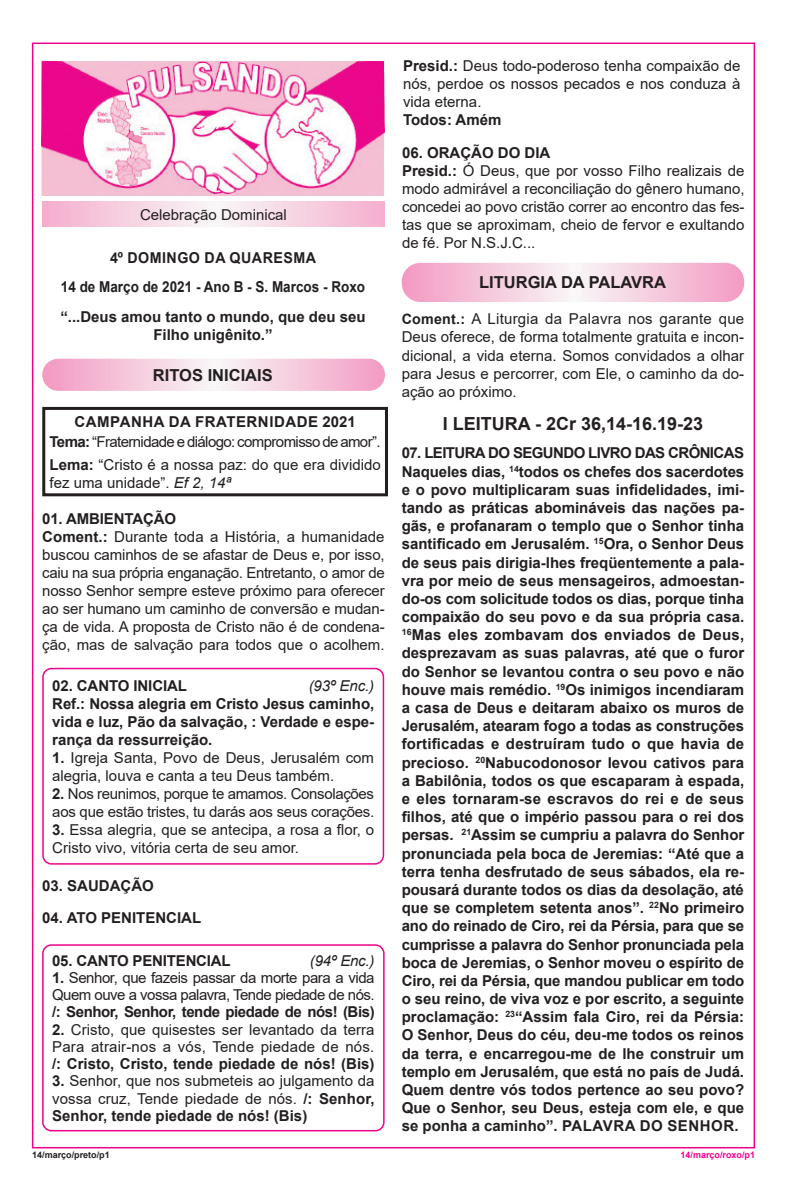
<style>
.page{position:relative;width:787px;height:1191px;background:#fff}
.page>*{position:absolute;margin:0;border:0;box-sizing:border-box;transform-origin:0 0}
.t1{font:700 18px "Arial";color:#231f20}
.t2{font:700 16.5px "Arial";color:#231f20}
.t3{font:700 15px/18.1px "Arial";color:#231f20;text-align:justify}
.t4{font:15px/18px "Arial";color:#231f20;text-align:justify}
.t5{font:15px "Arial";letter-spacing:-.04em;color:#231f20}
.t6{font:700 15px "Arial";letter-spacing:-.04em;color:#231f20}
.t7{font:700 15px "Arial";color:#231f20;scale:.9 1}
.t8{font:700 15px "Arial";letter-spacing:.035em;color:#231f20}
.t9{font:700 15px "Arial";letter-spacing:.035em;color:#231f20;scale:.95 1}
.t10{font:italic 15px "Arial";letter-spacing:-.01em;color:#231f20}
.t11{font:700 9px "Arial";color:#231f20}
.t12{font:700 9px "Arial";color:#ed028c}
.s1{font-weight:700}
.s2{font-style:italic}
.s3{font-weight:700;font-size:14.25px}
</style>
<div class="page">
<svg style="left:402px;top:263px;width:341px;height:38px;background:#f5cadd"></svg>
<div style="left:402px;top:263px;width:342px;height:39px;border:2px solid #fff;border-radius:18px"></div>
<svg style="left:43px;top:359px;width:341px;height:31px;background:#f5c9dc"></svg>
<div style="left:42px;top:359px;width:343px;height:32px;border:2px solid #fff;border-radius:15px"></div>
<div style="left:42px;top:668px;width:342px;height:196px;border:2px solid #ed028c;border-radius:9px"></div>
<svg style="left:42px;top:201px;width:343px;height:26px;background:#f6d2e2"></svg>
<img style="left:41px;top:60px;width:344px;height:136px">
<div style="left:42px;top:944px;width:342px;height:187px;border:2px solid #ed028c;border-radius:9px"></div>
<div style="left:42px;top:407px;width:346px;height:89px;border:3px solid #231f20"></div>
<p class="t4" style="left:140px;top:205px;width:148px">Celebração Dominical</p>
<p class="t9" style="left:110px;top:247px;width:218px">4º DOMINGO DA QUARESMA</p>
<p class="t7" style="left:61px;top:276px;width:339px">14 de Março de 2021 - Ano B - S. Marcos - Roxo</p>
<p class="t3" style="left:60px;top:308px;width:307px;text-align:center">“...Deus amou tanto o mundo, que deu seu<br>Filho unigênito.”</p>
<p class="t2" style="left:153px;top:363px;width:121px">RITOS INICIAIS</p>
<p class="t8" style="left:74px;top:411px;width:283px">CAMPANHA DA FRATERNIDADE 2021</p>
<p class="t5" style="left:50px;top:432px;width:333px"><span class="s1">Tema:</span> “Fraternidade e diálogo: compromisso de amor”.</p>
<p class="t4" style="left:50px;top:455px;width:333px"><span class="s1">Lema:</span> “Cristo é a nossa paz: do que era dividido fez uma unidade”. <span class="s2">Ef 2, 14ª</span></p>
<p class="t3" style="left:42px;top:510px;width:135px">01. AMBIENTAÇÃO</p>
<p class="t4" style="left:42px;top:528px;width:344px"><span class="s1">Coment.:</span> Durante toda a História, a humanidade buscou caminhos de se afastar de Deus e, por isso, caiu na sua própria enganação. Entretanto, o amor de nosso Senhor sempre esteve próximo para oferecer ao ser humano um caminho de conversão e mudan&shy;ça de vida. A proposta de Cristo não é de condena&shy;ção, mas de salvação para todos que o acolhem.</p>
<p class="t3" style="left:52px;top:676px;width:136px">02. CANTO INICIAL</p>
<p class="t10" style="left:309px;top:675px;width:67px">(93º Enc.)</p>
<p class="t3" style="left:52px;top:694px;width:323px">Ref.: Nossa alegria em Cristo Jesus caminho, vida e luz, Pão da salvação, : Verdade e espe&shy;rança da ressurreição.</p>
<p class="t4" style="left:52px;top:748px;width:323px"><span class="s1">1.</span> Igreja Santa, Povo de Deus, Jerusalém com alegria, louva e canta a teu Deus também.</p>
<p class="t4" style="left:52px;top:784px;width:323px"><span class="s1">2.</span> Nos reunimos, porque te amamos. Consolações aos que estão tristes, tu darás aos seus corações.</p>
<p class="t4" style="left:52px;top:820px;width:323px"><span class="s1">3.</span> Essa alegria, que se antecipa, a rosa a flor, o<br>Cristo vivo, vitória certa de seu amor.</p>
<p class="t3" style="left:42px;top:877px;width:113px">03. SAUDAÇÃO</p>
<p class="t3" style="left:42px;top:908px;width:160px">04. ATO PENITENCIAL</p>
<p class="t3" style="left:52px;top:951px;width:180px">05. CANTO PENITENCIAL</p>
<p class="t10" style="left:310px;top:950px;width:66px">(94º Enc.)</p>
<p class="t4" style="left:52px;top:969px;width:324px;line-height:17.2px"><span class="s1">1.</span> Senhor, que fazeis passar da morte para a vida Quem ouve a vossa palavra, Tende piedade de nós. <span class="s1">/: Senhor, Senhor, tende piedade de nós! (Bis)</span></p>
<p class="t4" style="left:52px;top:1020px;width:324px;line-height:17.2px"><span class="s1">2.</span> Cristo, que quisestes ser levantado da terra Para atrair-nos a vós, Tende piedade de nós. <span class="s1">/: Cristo, Cristo, tende piedade de nós! (Bis)</span></p>
<p class="t4" style="left:52px;top:1072px;width:324px;line-height:17.2px"><span class="s1">3.</span> Senhor, que nos submeteis ao julgamento da vossa cruz, Tende piedade de nós. <span class="s1">/: Senhor, Senhor, tende piedade de nós! (Bis)</span></p>
<p class="t4" style="left:403px;top:56px;width:339px"><span class="s1">Presid.:</span> Deus todo-poderoso tenha compaixão de nós, perdoe os nossos pecados e nos conduza à vida eterna.</p>
<p class="t3" style="left:403px;top:111px;width:100px">Todos: Amém</p>
<p class="t3" style="left:402px;top:144px;width:150px">06. ORAÇÃO DO DIA</p>
<p class="t4" style="left:402px;top:162px;width:344px"><span class="s1">Presid.:</span> Ó Deus, que por vosso Filho realizais de modo admirável a reconciliação do gênero humano, concedei ao povo cristão correr ao encontro das fes&shy;tas que se aproximam, cheio de fervor e exultando de fé. Por N.S.J.C...</p>
<p class="t2" style="left:479px;top:271px;width:188px">LITURGIA DA PALAVRA</p>
<p class="t4" style="left:402px;top:310px;width:344px"><span class="s3">Coment.:</span> A Liturgia da Palavra nos garante que Deus oferece, de forma totalmente gratuita e incon&shy;dicional, a vida eterna. Somos convidados a olhar para Jesus e percorrer, com Ele, o caminho da do&shy;ação ao próximo.</p>
<p class="t1" style="left:442px;top:410px;width:262px">I LEITURA - 2Cr 36,14-16.19-23</p>
<p class="t6" style="left:402px;top:442px;width:344px">07. LEITURA DO SEGUNDO LIVRO DAS CRÔNICAS</p>
<p class="t3" style="left:402px;top:462px;width:344px">Naqueles dias, <sup>14</sup>todos os chefes dos sacerdotes e o povo multiplicaram suas infidelidades, imi&shy;tando as práticas abomináveis das nações pa&shy;gãs, e profanaram o templo que o Senhor tinha santificado em Jerusalém. <sup>15</sup>Ora, o Senhor Deus de seus pais dirigia-lhes freqüentemente a pala&shy;vra por meio de seus mensageiros, admoestan&shy;do-os com solicitude todos os dias, porque tinha compaixão do seu povo e da sua própria casa.<br><sup>16</sup>Mas eles zombavam dos enviados de Deus, desprezavam as suas palavras, até que o furor do Senhor se levantou contra o seu povo e não houve mais remédio. <sup>19</sup>Os inimigos incendiaram a casa de Deus e deitaram abaixo os muros de Jerusalém, atearam fogo a todas as construções fortificadas e destruíram tudo o que havia de precioso. <sup>20</sup>Nabucodonosor levou cativos para a Babilônia, todos os que escaparam à espada, e eles tornaram-se escravos do rei e de seus filhos, até que o império passou para o rei dos persas. <sup>21</sup>Assim se cumpriu a palavra do Senhor pronunciada pela boca de Jeremias: “Até que a terra tenha desfrutado de seus sábados, ela re&shy;pousará durante todos os dias da desolação, até que se completem setenta anos”. <sup>22</sup>No primeiro ano do reinado de Ciro, rei da Pérsia, para que se cumprisse a palavra do Senhor pronunciada pela boca de Jeremias, o Senhor moveu o espírito de Ciro, rei da Pérsia, que mandou publicar em todo o seu reino, de viva voz e por escrito, a seguinte proclamação: <sup>23</sup>“Assim fala Ciro, rei da Pérsia:<br>O Senhor, Deus do céu, deu-me todos os reinos da terra, e encarregou-me de lhe construir um templo em Jerusalém, que está no país de Judá.<br>Quem dentre vós todos pertence ao seu povo?<br>Que o Senhor, seu Deus, esteja com ele, e que se ponha a caminho”. PALAVRA DO SENHOR.</p>
<p class="t11" style="left:32px;top:1148px;width:79px">14/março/preto/p1</p>
<p class="t12" style="left:680px;top:1148px;width:76px">14/março/roxo/p1</p>
</div>
